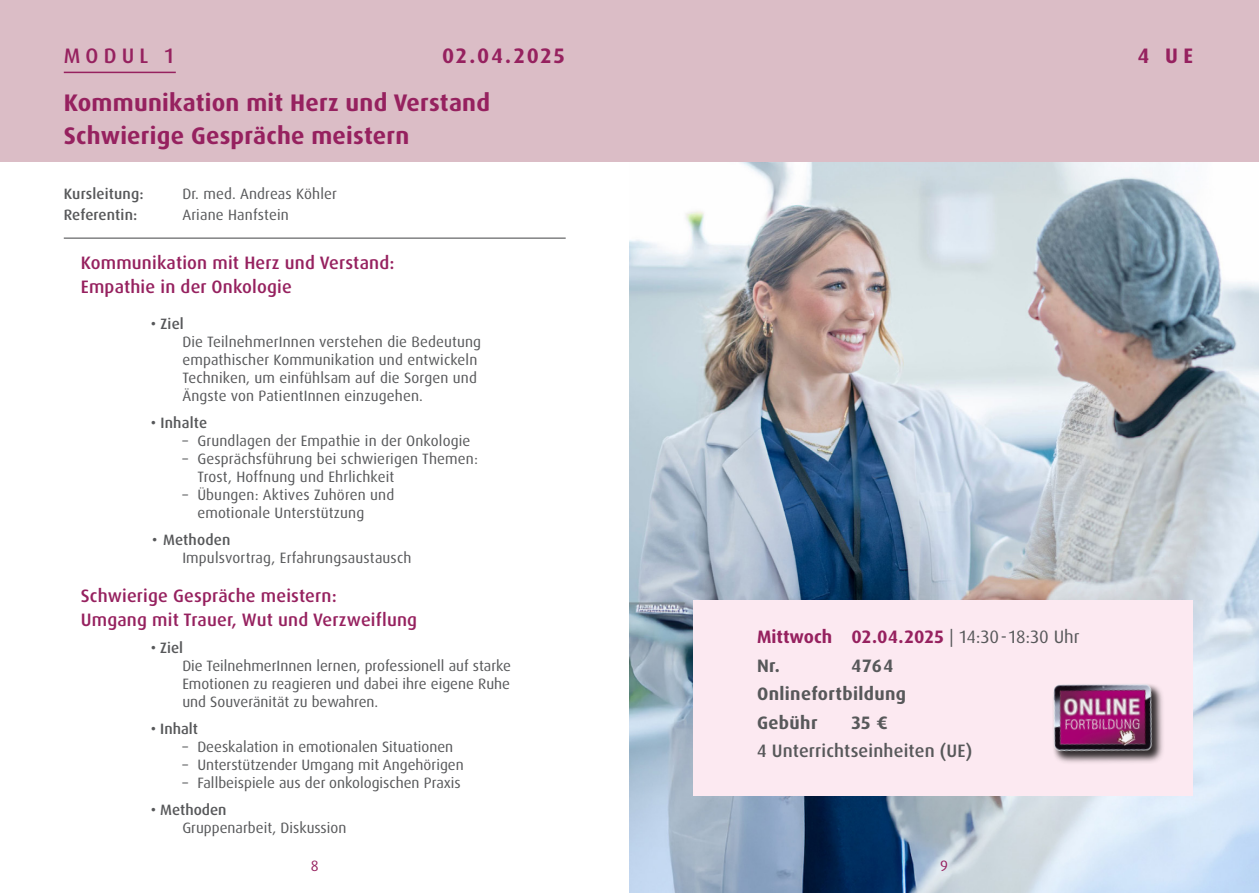
<style>
.page{position:relative;width:1259px;height:893px;background:#fff}
.page>*{position:absolute;margin:0;border:0;box-sizing:border-box;transform-origin:0 0}
.t1{font:700 24px "Dax Pro";letter-spacing:.01em;color:#96215f}
.t2{font:700 21px "Dax Pro";letter-spacing:.105em;color:#96215f}
.t3{font:500 21px "Dax Pro";letter-spacing:.25em;color:#96215f}
.t4{font:500 18px "Dax Pro";letter-spacing:.01em;color:#96215f}
.t5{font:700 18px "Dax Pro";color:#96215f}
.t6{font:700 18px "Dax Pro";letter-spacing:.02em;color:#57585a}
.t7{font:500 18px "Dax Pro";letter-spacing:.01em;color:#57585a}
.t8{font:15px "Dax Pro";letter-spacing:.01em;color:#57585a}
.t9{font:500 15px "Dax Pro";letter-spacing:.01em;color:#57585a}
.t10{font:15px "Dax Pro";color:#96215f}
.s1{font-weight:400;color:#57585a}
</style>
<div class="page">
<img style="left:629px;top:162px;width:630px;height:731px">
<div style="left:693px;top:600px;width:500px;height:196px;background:#fce9f1"></div>
<div style="left:0;top:0;width:1259px;height:162px;background:#dbbdc6"></div>
<hr style="left:64px;top:72px;width:112px;height:1px;background:#96215f">
<hr style="left:64px;top:238px;width:502px;height:1px;background:#57585a">
<img style="left:1053px;top:684px;width:110px;height:79px">
<p class="t3" style="left:64px;top:42px;width:111px">MODUL 1</p>
<p class="t1" style="left:64px;top:87px;width:428px">Kommunikation mit Herz und Verstand</p>
<p class="t1" style="left:64px;top:120px;width:347px">Schwierige Gespräche meistern</p>
<p class="t2" style="left:442px;top:42px;width:124px">02.04.2025</p>
<p class="t9" style="left:64px;top:184px;width:81px">Kursleitung:</p>
<p class="t8" style="left:182px;top:184px;width:156px">Dr. med. Andreas Köhler</p>
<p class="t9" style="left:64px;top:205px;width:75px">Referentin:</p>
<p class="t8" style="left:182px;top:205px;width:108px">Ariane Hanfstein</p>
<p class="t4" style="left:81px;top:251px;width:315px">Kommunikation mit Herz und Verstand:</p>
<p class="t4" style="left:81px;top:275px;width:212px">Empathie in der Onkologie</p>
<p class="t9" style="left:151px;top:314px;width:35px">• Ziel</p>
<p class="t8" style="left:182px;top:332px;width:300px">Die TeilnehmerInnen verstehen die Bedeutung</p>
<p class="t8" style="left:182px;top:350px;width:297px">empathischer Kommunikation und entwickeln</p>
<p class="t8" style="left:182px;top:368px;width:296px">Techniken, um einfühlsam auf die Sorgen und</p>
<p class="t8" style="left:182px;top:386px;width:242px">Ängste von PatientInnen einzugehen.</p>
<p class="t9" style="left:151px;top:413px;width:58px">• Inhalte</p>
<p class="t8" style="left:182px;top:431px;width:289px">– Grundlagen der Empathie in der Onkologie</p>
<p class="t8" style="left:182px;top:449px;width:297px">– Gesprächsführung bei schwierigen Themen:</p>
<p class="t8" style="left:197px;top:467px;width:198px">Trost, Hoffnung und Ehrlichkeit</p>
<p class="t8" style="left:182px;top:485px;width:213px">– Übungen: Aktives Zuhören und</p>
<p class="t8" style="left:197px;top:503px;width:168px">emotionale Unterstützung</p>
<p class="t9" style="left:151px;top:530px;width:81px">∙ Methoden</p>
<p class="t8" style="left:182px;top:548px;width:231px">Impulsvortrag, Erfahrungsaustausch</p>
<p class="t4" style="left:81px;top:584px;width:257px">Schwierige Gespräche meistern:</p>
<p class="t4" style="left:81px;top:608px;width:338px">Umgang mit Trauer, Wut und Verzweiflung</p>
<p class="t9" style="left:151px;top:638px;width:34px">• Ziel</p>
<p class="t8" style="left:182px;top:656px;width:330px">Die TeilnehmerInnen lernen, professionell auf starke</p>
<p class="t8" style="left:182px;top:674px;width:329px">Emotionen zu reagieren und dabei ihre eigene Ruhe</p>
<p class="t8" style="left:182px;top:692px;width:198px">und Souveränität zu bewahren.</p>
<p class="t9" style="left:151px;top:719px;width:49px">• Inhalt</p>
<p class="t8" style="left:182px;top:737px;width:272px">– Deeskalation in emotionalen Situationen</p>
<p class="t8" style="left:182px;top:755px;width:283px">– Unterstützender Umgang mit Angehörigen</p>
<p class="t8" style="left:182px;top:773px;width:280px">– Fallbeispiele aus der onkologischen Praxis</p>
<p class="t9" style="left:151px;top:800px;width:77px">• Methoden</p>
<p class="t8" style="left:182px;top:818px;width:166px">Gruppenarbeit, Diskussion</p>
<p class="t10" style="left:311px;top:856px;width:9px">8</p>
<p class="t2" style="left:1137px;top:42px;width:57px">4 UE</p>
<p class="t5" style="left:757px;top:626px;width:324px">Mittwoch 02.04.2025 <span class="s1">| 14:30-18:30 Uhr</span></p>
<p class="t6" style="left:757px;top:654px;width:24px">Nr.</p>
<p class="t6" style="left:851px;top:654px;width:43px">4764</p>
<p class="t6" style="left:757px;top:683px;width:151px">Onlinefortbildung</p>
<p class="t6" style="left:757px;top:711px;width:62px">Gebühr</p>
<p class="t6" style="left:851px;top:711px;width:38px">35 €</p>
<p class="t7" style="left:757px;top:740px;width:217px">4 Unterrichtseinheiten (UE)</p>
<p class="t10" style="left:940px;top:856px;width:9px">9</p>
</div>
